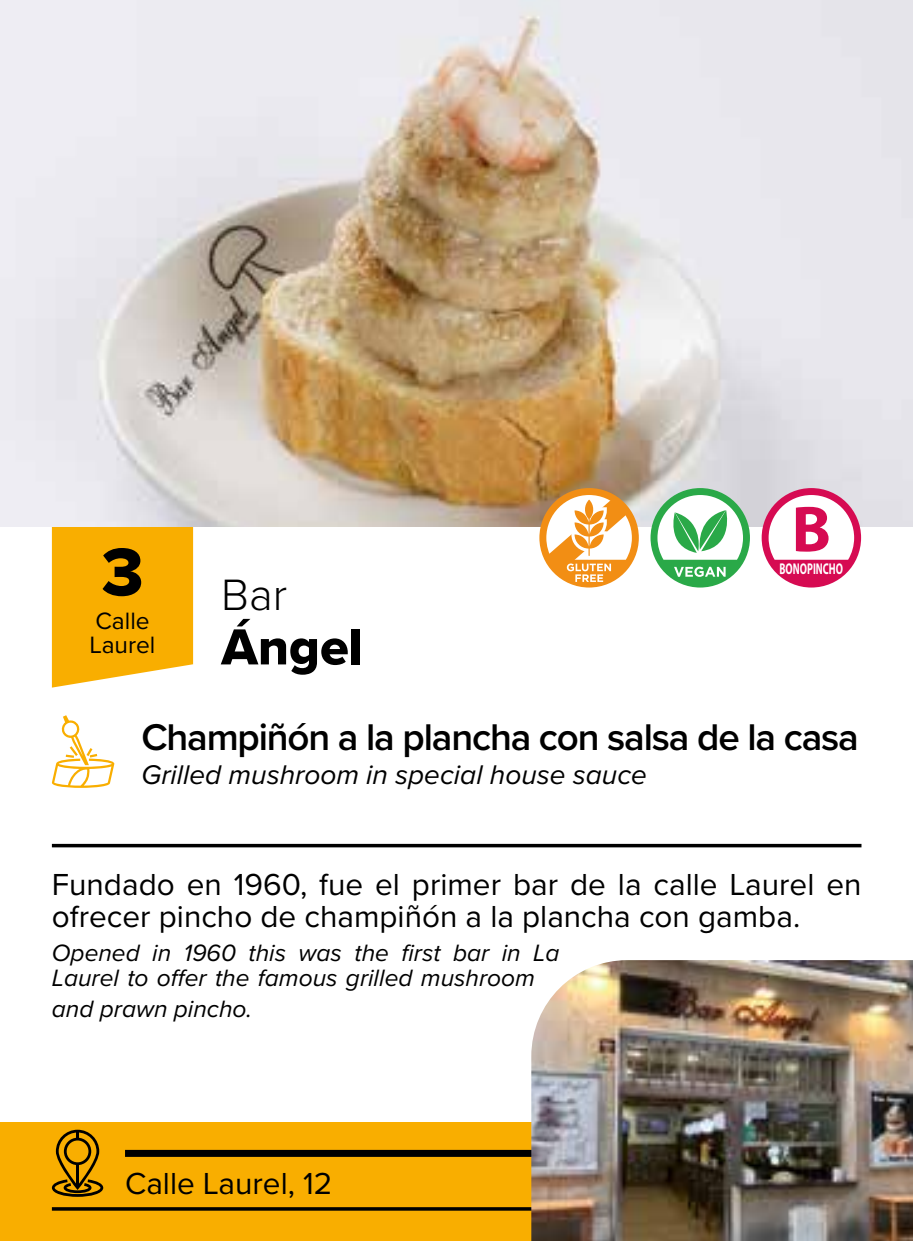
<style>
.page{position:relative;width:913px;height:1241px;background:#fff}
.page>*{position:absolute;margin:0;border:0;box-sizing:border-box;transform-origin:0 0}
.t1{font:700 65.45px "Myriad Pro";color:#d60b52}
.t2{font:52.5px "Proxima Nova Extrabld";color:#000}
.t3{font:300 45.5px "Proxima Nova";color:#000}
.t4{font:600 38.5px "Proxima Nova";letter-spacing:-.03em;color:#000}
.t5{font:31.5px/31.5px "Proxima Nova";color:#000}
.t6{font:italic 28px "Proxima Nova";color:#000}
.t7{font:italic 24.5px/24.5px "Proxima Nova";color:#000}
.t8{font:24.5px/24.5px "Proxima Nova";color:#000}
.t9{font:700 15.75px "Myriad Pro";color:#fff;scale:.65 1}
</style>
<div class="page">
<div style="left:0;top:1121px;width:546px;height:119px;background:#f9ae00"></div>
<svg style="left:52px;top:526px;width:141px;height:161px;background:#f9b313"></svg>
<svg style="left:52px;top:1207px;width:479px;height:3px"></svg>
<div style="left:125px;top:1149px;width:421px;height:7px;background:#000"></div>
<svg style="left:52px;top:1129px;width:51px;height:67px"></svg>
<svg style="left:52px;top:715px;width:62px;height:72px"></svg>
<svg style="left:52px;top:843px;width:809px;height:4px;background:#383838"></svg>
<img style="left:0;top:0;width:913px;height:526px">
<img style="left:531px;top:960px;width:382px;height:280px">
<div style="left:539px;top:488px;width:100px;height:99px;background:#f28e14;border-radius:50%"></div>
<svg style="left:546px;top:495px;width:86px;height:87px"></svg>
<div style="left:650px;top:488px;width:100px;height:99px;background:#2aa948;border-radius:50%"></div>
<svg style="left:674px;top:566px;width:51px;height:10px"></svg>
<svg style="left:657px;top:495px;width:86px;height:64px"></svg>
<div style="left:761px;top:488px;width:100px;height:99px;background:#d60b52;border-radius:50%"></div>
<svg style="left:768px;top:495px;width:86px;height:64px;background:#f8e1e9"></svg>
<h3 class="t3" style="left:101px;top:560px;width:187px"><sup>3</sup> Bar</h3>
<h2 class="t2" style="left:221px;top:607px;width:143px">Ángel</h2>
<p class="t8" style="left:89px;top:607px;width:67px">Calle<br>Laurel</p>
<h1 class="t1" style="left:791px;top:486px;width:41px">B</h1>
<p class="t9" style="left:779px;top:558px;width:99px">BONOPINCHO</p>
<p class="t4" style="left:141px;top:708px;width:719px">Champiñón a la plancha con salsa de la casa</p>
<p class="t6" style="left:141px;top:753px;width:507px">Grilled mushroom in special house sauce</p>
<p class="t5" style="left:52px;top:867px;width:811px">Fundado en 1960, fue el primer bar de la calle Laurel en ofrecer pincho de champiñón a la plancha con gamba.</p>
<p class="t7" style="left:52px;top:939px;width:509px">Opened in 1960 this was the first bar in La<br>Laurel to offer the famous grilled mushroom</p>
<p class="t7" style="left:52px;top:995px;width:202px">and prawn pincho.</p>
<p class="t5" style="left:125px;top:1166px;width:209px">Calle Laurel, 12</p>
</div>
